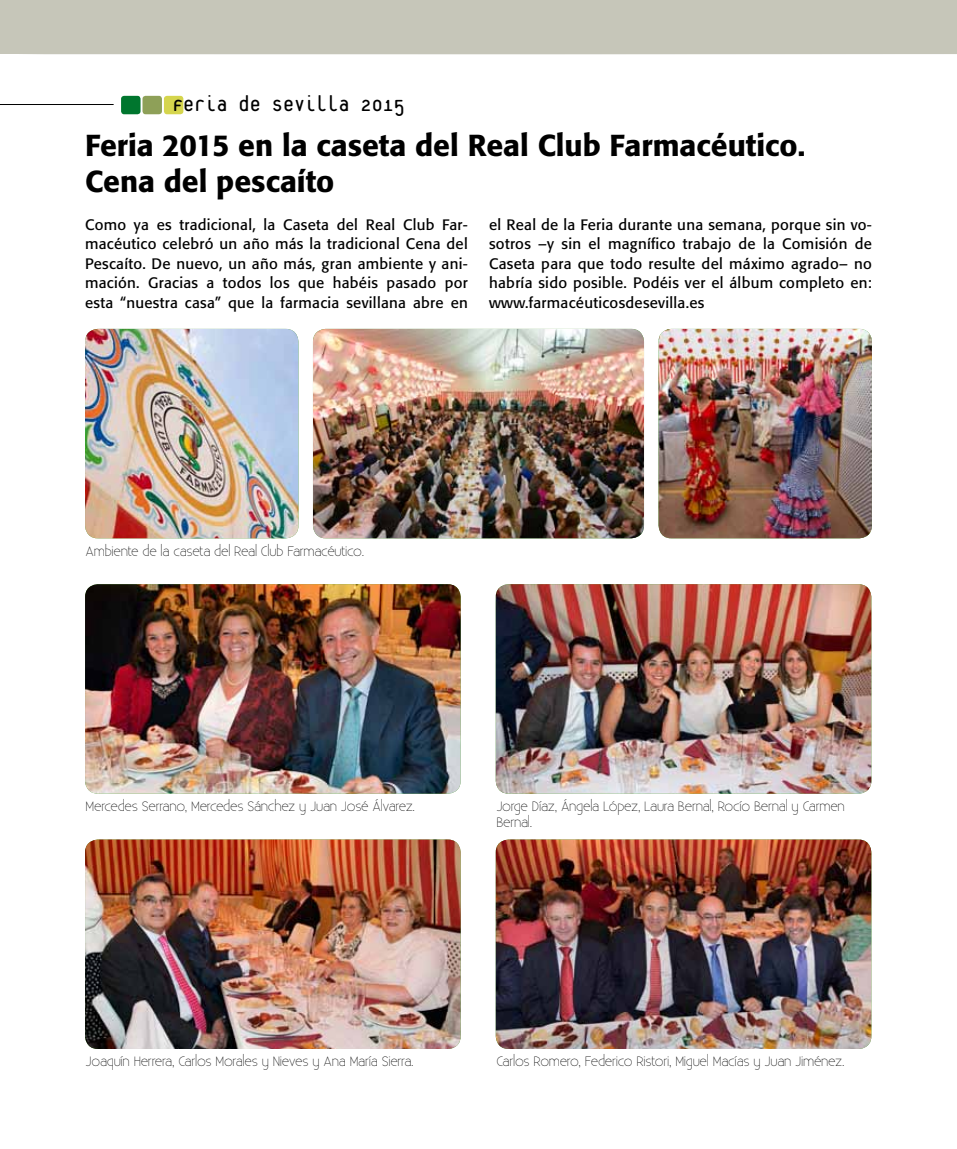
<style>
.page{position:relative;width:957px;height:1149px;background:#fff}
.page>*{position:absolute;margin:0;border:0;box-sizing:border-box;transform-origin:0 0}
.t1{font:500 30px/36px "Formata";color:#000}
.t2{font:24px "Platelet";color:#000}
.t3{font:15px/19.5px "Formata";letter-spacing:.02em;color:#000;text-align:justify}
.t4{font:300 13.5px/16.5px "Existence";letter-spacing:-.02em;color:#000}
</style>
<div class="page">
<div style="left:0;top:0;width:957px;height:55px;background:#c6c6b9"></div>
<hr style="left:0;top:104px;width:114px;height:1px;background:#000">
<div style="left:121px;top:96px;width:19px;height:18px;background:#00762e;border-radius:3px"></div>
<div style="left:142px;top:96px;width:20px;height:18px;background:#8ea058;border-radius:3px"></div>
<div style="left:164px;top:96px;width:19px;height:18px;background:#d5d54d;border-radius:3px"></div>
<img style="left:313px;top:329px;width:331px;height:209px">
<img style="left:85px;top:329px;width:213px;height:209px">
<img style="left:658px;top:329px;width:214px;height:209px">
<img style="left:85px;top:584px;width:376px;height:209px">
<img style="left:496px;top:584px;width:375px;height:209px">
<img style="left:85px;top:839px;width:376px;height:209px">
<img style="left:496px;top:839px;width:375px;height:209px">
<h2 class="t2" style="left:172px;top:94px;width:234px">Feria de Sevilla 2015</h2>
<h1 class="t1" style="left:85px;top:127px;width:721px">Feria 2015 en la caseta del Real Club Farmacéutico.<br>Cena del pescaíto</h1>
<p class="t3" style="left:85px;top:214px;width:384px">Como ya es tradicional, la Caseta del Real Club Far&shy;macéutico celebró un año más la tradicional Cena del Pescaíto. De nuevo, un año más, gran ambiente y ani&shy;mación. Gracias a todos los que habéis pasado por esta “nuestra casa” que la farmacia sevillana abre en</p>
<p class="t3" style="left:489px;top:214px;width:384px">el Real de la Feria durante una semana, porque sin vo&shy;sotros –y sin el magnífico trabajo de la Comisión de Caseta para que todo resulte del máximo agrado– no habría sido posible. Podéis ver el álbum completo en: www.farmacéuticosdesevilla.es</p>
<p class="t4" style="left:86px;top:543px;width:280px">Ambiente de la caseta del Real Club Farmacéutico.</p>
<p class="t4" style="left:86px;top:798px;width:331px">Mercedes Serrano, Mercedes Sánchez y Juan José Álvarez.</p>
<p class="t4" style="left:496px;top:798px;width:350px">Jorge Díaz, Ángela López, Laura Bernal, Rocío Bernal y Carmen<br>Bernal.</p>
<p class="t4" style="left:86px;top:1053px;width:329px">Joaquín Herrera, Carlos Morales y Nieves y Ana María Sierra.</p>
<p class="t4" style="left:496px;top:1053px;width:350px">Carlos Romero, Federico Ristori, Miguel Macías y Juan Jiménez.</p>
</div>
